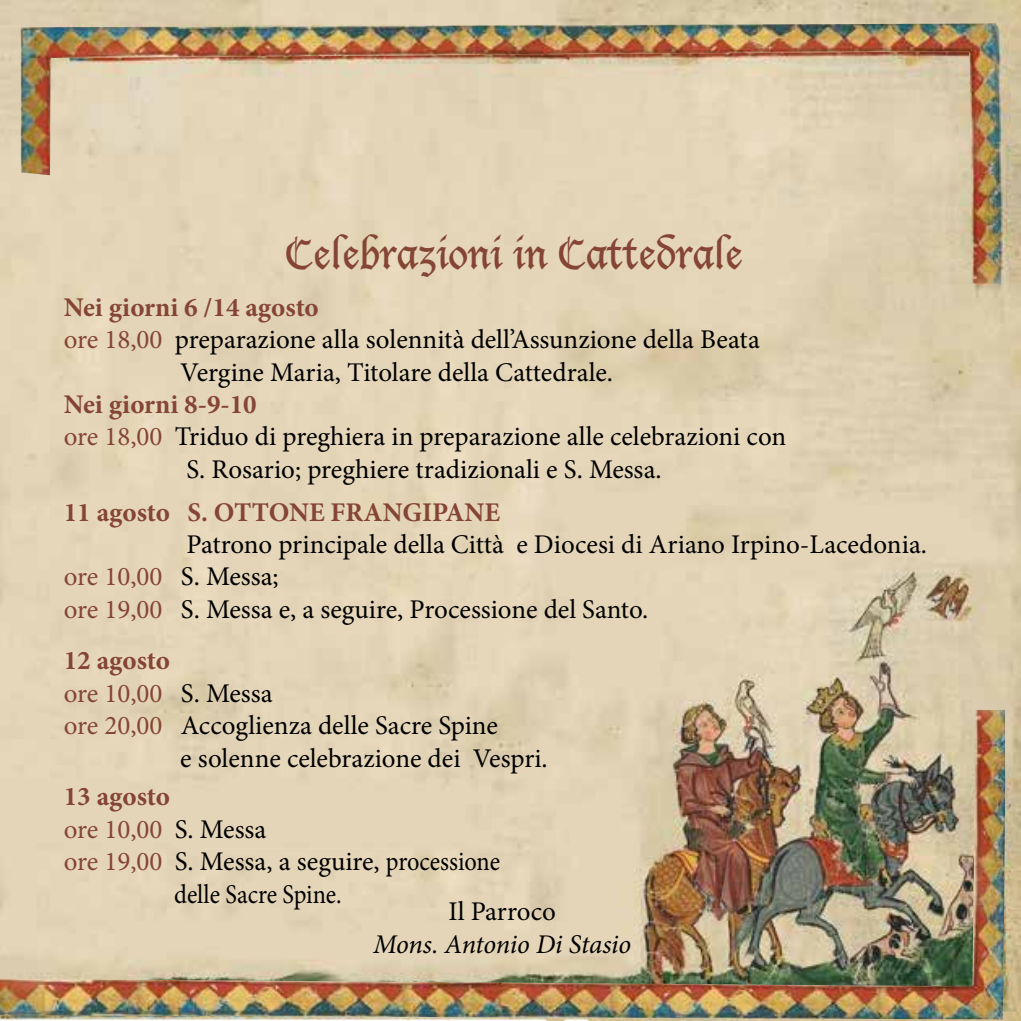
<style>
.page{position:relative;width:1021px;height:1021px;background:#fff}
.page>*{position:absolute;margin:0;border:0;box-sizing:border-box;transform-origin:0 0}
.t1{font:40.5px "Lucida Blackletter";color:#854535}
.t2{font:27px/32.4px "Minion Pro";color:#000}
.t3{font:700 27px "Minion Pro";color:#854535}
.t4{font:27px "Minion Pro";letter-spacing:-.005em;color:#854535}
.t5{font:italic 27px "Minion Pro";letter-spacing:-.01em;color:#000}
.t6{font:27px "Minion Pro";color:#000;scale:.9 1}
.s1{color:#854535}
.s2{color:#000}
</style>
<div class="page">
<img style="left:0;top:0;width:1020px;height:1020px">
<img style="left:21px;top:23px;width:977px;height:260px">
<img style="left:0;top:710px;width:1005px;height:309px">
<h1 class="t1" style="left:285px;top:231px;width:459px">Celebrazioni in Cattedrale</h1>
<p class="t3" style="left:64px;top:288px;width:256px">Nei giorni 6 /14 agosto</p>
<p class="t2" style="left:64px;top:323px;width:697px"><span class="s1">ore 18,00</span> preparazione alla solennità dell’Assunzione della Beata</p>
<p class="t2" style="left:180px;top:356px;width:434px">Vergine Maria, Titolare della Cattedrale.</p>
<p class="t3" style="left:64px;top:385px;width:194px">Nei giorni 8-9-10</p>
<p class="t2" style="left:64px;top:420px;width:724px"><span class="s1">ore 18,00</span> Triduo di preghiera in preparazione alle celebrazioni con</p>
<p class="t2" style="left:186px;top:453px;width:477px">S. Rosario; preghiere tradizionali e S. Messa.</p>
<p class="t3" style="left:64px;top:493px;width:438px">11 agosto S. OTTONE FRANGIPANE</p>
<p class="t2" style="left:64px;top:528px;width:864px;text-indent:123px">Patrono principale della Città e Diocesi di Ariano Irpino-Lacedonia. <span class="s1">ore 10,00</span> S. Messa;<br><span class="s1">ore 19,00</span> S. Messa e, a seguire, Processione del Santo.</p>
<p class="t3" style="left:64px;top:641px;width:108px">12 agosto</p>
<p class="t4" style="left:64px;top:675px;width:210px">ore 10,00 <span class="s2">S. Messa</span></p>
<p class="t2" style="left:64px;top:709px;width:436px"><span class="s1">ore 20,00</span> Accoglienza delle Sacre Spine</p>
<p class="t2" style="left:180px;top:741px;width:369px">e solenne celebrazione dei Vespri.</p>
<p class="t3" style="left:64px;top:777px;width:108px">13 agosto</p>
<p class="t4" style="left:64px;top:811px;width:204px">ore 10,00 <span class="s2">S. Messa</span></p>
<p class="t2" style="left:64px;top:845px;width:438px"><span class="s1">ore 19,00</span> S. Messa, a seguire, processione</p>
<p class="t6" style="left:174px;top:876px;width:187px">delle Sacre Spine.</p>
<p class="t2" style="left:448px;top:895px;width:109px">Il Parroco</p>
<p class="t5" style="left:373px;top:925px;width:259px">Mons. Antonio Di Stasio</p>
</div>
